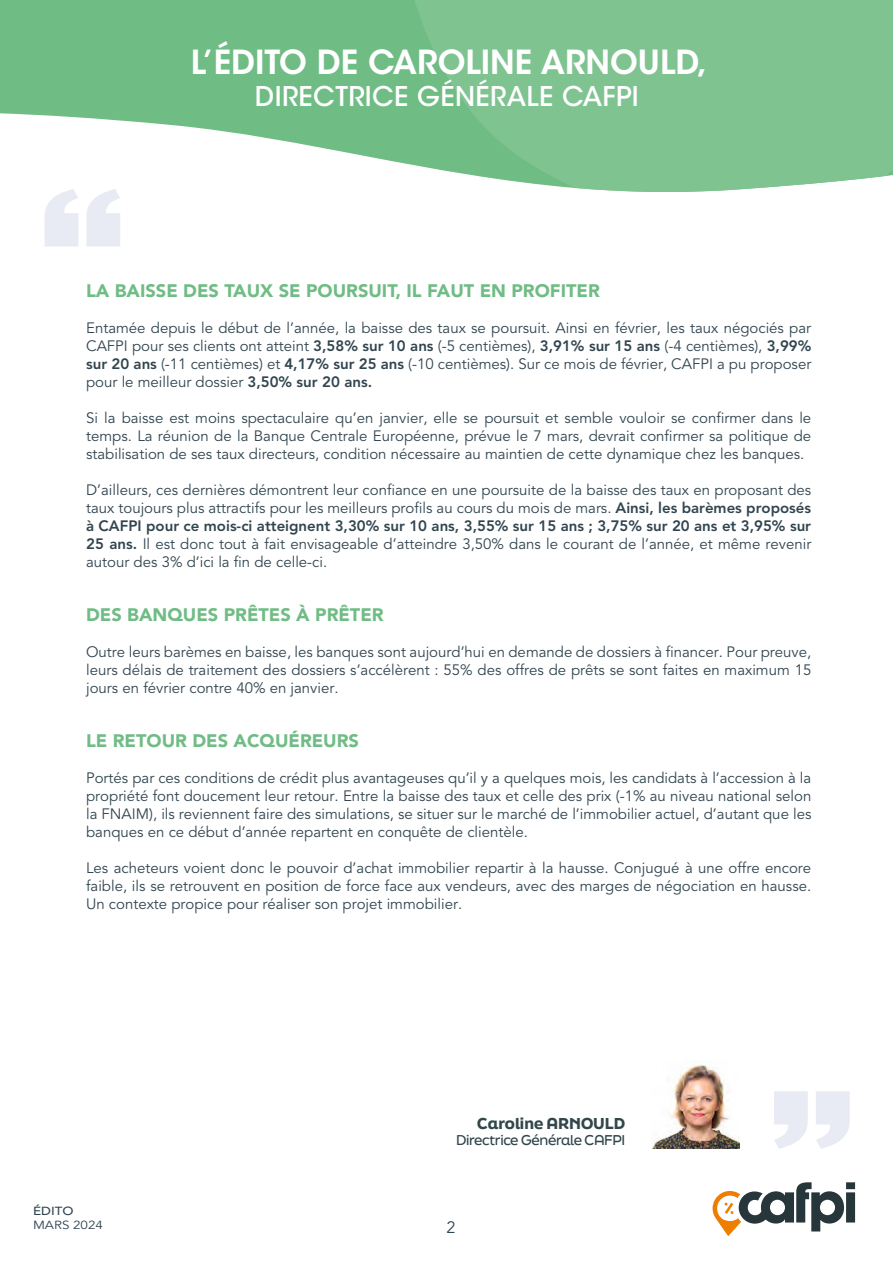
<style>
.page{position:relative;width:893px;height:1263px;background:#fff}
.page>*{position:absolute;margin:0;border:0;box-sizing:border-box;transform-origin:0 0}
.t1{font:600 33px "ITC Avant Garde Std";color:#fff}
.t2{font:500 27px "ITC Avant Garde Std";letter-spacing:.015em;color:#fff}
.t3{font:900 18px "Avenir LT Pro";color:#70bc85}
.t4{font:16.5px "Avenir LT Pro";color:#314550}
.t5{font:15px/18px "Avenir LT Pro";color:#314550;text-align:justify}
.t6{font:900 15px "Final Six";color:#32464b}
.t7{font:500 13.5px "Final Six";letter-spacing:-.025em;color:#32464b}
.t8{font:11.7px "Avenir LT Pro";color:#314550;scale:1.14 1}
.t9{font:500 11.7px "Avenir LT Pro";color:#314550;scale:1.14 1}
.s1{font-weight:800}
</style>
<div class="page">
<svg style="left:0;top:0;width:414px;height:165px;fill:#70bc85"></svg>
<svg style="left:414px;top:0;width:479px;height:192px;background:#82c494"></svg>
<svg style="left:45px;top:189px;width:75px;height:57px"></svg>
<svg style="left:713px;top:1182px;width:142px;height:54px"></svg>
<svg style="left:774px;top:1091px;width:76px;height:58px"></svg>
<img style="left:651px;top:1061px;width:89px;height:88px">
<h1 class="t1" style="left:191px;top:41px;width:518px">L’ÉDITO DE CAROLINE ARNOULD,</h1>
<h2 class="t2" style="left:255px;top:80px;width:385px">DIRECTRICE GÉNÉRALE CAFPI</h2>
<p class="t3" style="left:86px;top:280px;width:515px">LA BAISSE DES TAUX SE POURSUIT, IL FAUT EN PROFITER</p>
<p class="t5" style="left:86px;top:319px;width:727px">Entamée depuis le début de l’année, la baisse des taux se poursuit. Ainsi en février, les taux négociés par CAFPI pour ses clients ont atteint <span class="s1">3,58% sur 10 ans</span> (-5 centièmes), <span class="s1">3,91% sur 15 ans</span> (-4 centièmes), <span class="s1">3,99% sur 20 ans</span> (-11 centièmes) et <span class="s1">4,17% sur 25 ans</span> (-10 centièmes). Sur ce mois de février, CAFPI a pu proposer pour le meilleur dossier <span class="s1">3,50% sur 20 ans.</span></p>
<p class="t5" style="left:86px;top:409px;width:727px">Si la baisse est moins spectaculaire qu’en janvier, elle se poursuit et semble vouloir se confirmer dans le temps. La réunion de la Banque Centrale Européenne, prévue le 7 mars, devrait confirmer sa politique de stabilisation de ses taux directeurs, condition nécessaire au maintien de cette dynamique chez les banques.</p>
<p class="t5" style="left:86px;top:481px;width:727px">D’ailleurs, ces dernières démontrent leur confiance en une poursuite de la baisse des taux en proposant des taux toujours plus attractifs pour les meilleurs profils au cours du mois de mars. <span class="s1">Ainsi, les barèmes proposés à CAFPI pour ce mois-ci atteignent 3,30% sur 10 ans, 3,55% sur 15 ans ; 3,75% sur 20 ans et 3,95% sur 25 ans.</span> Il est donc tout à fait envisageable d’atteindre 3,50% dans le courant de l’année, et même revenir autour des 3% d’ici la fin de celle-ci.</p>
<p class="t3" style="left:86px;top:604px;width:299px">DES BANQUES PRÊTES À PRÊTER</p>
<p class="t5" style="left:86px;top:643px;width:727px">Outre leurs barèmes en baisse, les banques sont aujourd’hui en demande de dossiers à financer. Pour preuve, leurs délais de traitement des dossiers s’accélèrent : 55% des offres de prêts se sont faites en maximum 15 jours en février contre 40% en janvier.</p>
<p class="t3" style="left:86px;top:730px;width:274px">LE RETOUR DES ACQUÉREURS</p>
<p class="t5" style="left:86px;top:769px;width:727px">Portés par ces conditions de crédit plus avantageuses qu’il y a quelques mois, les candidats à l’accession à la propriété font doucement leur retour. Entre la baisse des taux et celle des prix (-1% au niveau national selon la FNAIM), ils reviennent faire des simulations, se situer sur le marché de l’immobilier actuel, d’autant que les banques en ce début d’année repartent en conquête de clientèle.</p>
<p class="t5" style="left:86px;top:859px;width:727px">Les acheteurs voient donc le pouvoir d’achat immobilier repartir à la hausse. Conjugué à une offre encore faible, ils se retrouvent en position de force face aux vendeurs, avec des marges de négociation en hausse.<br>Un contexte propice pour réaliser son projet immobilier.</p>
<p class="t6" style="left:477px;top:1112px;width:149px">Caroline ARNOULD</p>
<p class="t7" style="left:456px;top:1130px;width:170px">Directrice Générale CAFPI</p>
<p class="t9" style="left:33px;top:1204px;width:37px">ÉDITO</p>
<p class="t8" style="left:33px;top:1218px;width:63px">MARS 2024</p>
<p class="t4" style="left:447px;top:1217px;width:11px">2</p>
</div>
